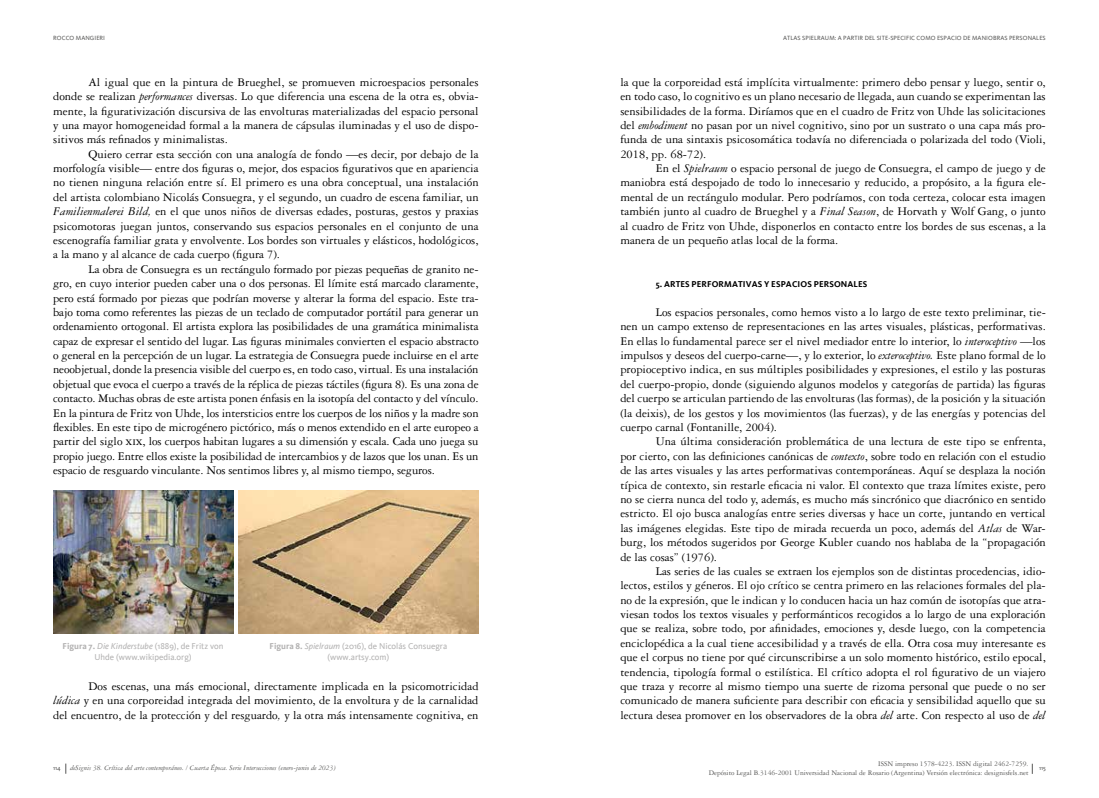
<style>
.page{position:relative;width:1099px;height:798px;background:#fff}
.page>*{position:absolute;margin:0;border:0;box-sizing:border-box;transform-origin:0 0}
.t1{font:12.5px/14.4px "Garamond 3 LT Std";color:#000;text-align:justify}
.t2{font:8.75px/10.6px "Kievit";color:#b3b2b2;text-align:center}
.t3{font:700 8.75px "Kievit";letter-spacing:.015em;color:#000}
.t4{font:7.5px/9px "Garamond 3 LT Std";color:#575756;text-align:right}
.t5{font:italic 7.5px "Garamond 3 LT Std";color:#575756}
.t6{font:6.25px "Kievit";letter-spacing:.015em;color:#575756}
.s1{font-style:italic}
.s2{font-weight:700}
.s3{font-family:"Kievit";font-style:normal;font-size:6.25px}
</style>
<div class="page">
<img style="left:53px;top:490px;width:180px;height:143px">
<img style="left:238px;top:490px;width:240px;height:143px">
<p class="t6" style="left:53px;top:34px;width:53px">ROCCO MANGIERI</p>
<p class="t6" style="left:783px;top:34px;width:264px">ATLAS SPIELRAUM: A PARTIR DEL SITE-SPECIFIC COMO ESPACIO DE MANIOBRAS PERSONALES</p>
<p class="t1" style="left:53px;top:75px;width:427px;text-indent:35px">Al igual que en la pintura de Brueghel, se promueven microespacios personales donde se realizan <span class="s1">performances</span> diversas. Lo que diferencia una escena de la otra es, obvia&shy;mente, la figurativización discursiva de las envolturas materializadas del espacio personal y una mayor homogeneidad formal a la manera de cápsulas iluminadas y el uso de dispo&shy;sitivos más refinados y minimalistas.</p>
<p class="t1" style="left:53px;top:147px;width:427px;text-indent:35px">Quiero cerrar esta sección con una analogía de fondo —es decir, por debajo de la morfología visible— entre dos figuras o, mejor, dos espacios figurativos que en apariencia no tienen ninguna relación entre sí. El primero es una obra conceptual, una instalación del artista colombiano Nicolás Consuegra, y el segundo, un cuadro de escena familiar, un <span class="s1">Familienmalerei Bild,</span> en el que unos niños de diversas edades, posturas, gestos y praxias psicomotoras juegan juntos, conservando sus espacios personales en el conjunto de una escenografía familiar grata y envolvente. Los bordes son virtuales y elásticos, hodológicos, a la mano y al alcance de cada cuerpo (figura 7).</p>
<p class="t1" style="left:53px;top:262px;width:427px;text-indent:35px">La obra de Consuegra es un rectángulo formado por piezas pequeñas de granito ne&shy;gro, en cuyo interior pueden caber una o dos personas. El límite está marcado claramente, pero está formado por piezas que podrían moverse y alterar la forma del espacio. Este tra&shy;bajo toma como referentes las piezas de un teclado de computador portátil para generar un ordenamiento ortogonal. El artista explora las posibilidades de una gramática minimalista capaz de expresar el sentido del lugar. Las figuras minimales convierten el espacio abstracto o general en la percepción de un lugar. La estrategia de Consuegra puede incluirse en el arte neoobjetual, donde la presencia visible del cuerpo es, en todo caso, virtual. Es una instalación objetual que evoca el cuerpo a través de la réplica de piezas táctiles (figura 8). Es una zona de contacto. Muchas obras de este artista ponen énfasis en la isotopía del contacto y del vínculo.<br>En la pintura de Fritz von Uhde, los intersticios entre los cuerpos de los niños y la madre son flexibles. En este tipo de microgénero pictórico, más o menos extendido en el arte europeo a partir del siglo xix, los cuerpos habitan lugares a su dimensión y escala. Cada uno juega su propio juego. Entre ellos existe la posibilidad de intercambios y de lazos que los unan. Es un espacio de resguardo vinculante. Nos sentimos libres y, al mismo tiempo, seguros.</p>
<p class="t2" style="left:63px;top:641px;width:162px"><span class="s2">Figura 7.</span> <span class="s1">Die Kinderstube</span> (1889), de Fritz von<br>Uhde (www.wikipedia.org)</p>
<p class="t2" style="left:269px;top:641px;width:179px"><span class="s2">Figura 8.</span> <span class="s1">Spielraum</span> (2016), de Nicolás Consuegra (www.artsy.com)</p>
<p class="t1" style="left:53px;top:679px;width:427px;text-indent:35px">Dos escenas, una más emocional, directamente implicada en la psicomotricidad <span class="s1">lúdica</span> y en una corporeidad integrada del movimiento, de la envoltura y de la carnalidad del encuentro, de la protección y del resguardo<span class="s1">,</span> y la otra más intensamente cognitiva, en</p>
<p class="t1" style="left:620px;top:75px;width:427px">la que la corporeidad está implícita virtualmente: primero debo pensar y luego, sentir o, en todo caso, lo cognitivo es un plano necesario de llegada, aun cuando se experimentan las sensibilidades de la forma. Diríamos que en el cuadro de Fritz von Uhde las solicitaciones del <span class="s1">embodiment</span> no pasan por un nivel cognitivo, sino por un sustrato o una capa más pro&shy;funda de una sintaxis psicosomática todavía no diferenciada o polarizada del todo (Violi, 2018, pp. 68-72).</p>
<p class="t1" style="left:620px;top:161px;width:427px;text-indent:35px">En el <span class="s1">Spielraum</span> o espacio personal de juego de Consuegra, el campo de juego y de maniobra está despojado de todo lo innecesario y reducido, a propósito, a la figura ele&shy;mental de un rectángulo modular. Pero podríamos, con toda certeza, colocar esta imagen también junto al cuadro de Brueghel y a <span class="s1">Final Season</span>, de Horvath y Wolf Gang, o junto al cuadro de Fritz von Uhde, disponerlos en contacto entre los bordes de sus escenas, a la manera de un pequeño atlas local de la forma.</p>
<p class="t3" style="left:656px;top:279px;width:213px">5. ARTES PERFORMATIVAS Y ESPACIOS PERSONALES</p>
<p class="t1" style="left:620px;top:305px;width:427px;text-indent:35px">Los espacios personales, como hemos visto a lo largo de este texto preliminar, tie&shy;nen un campo extenso de representaciones en las artes visuales, plásticas, performativas.<br>En ellas lo fundamental parece ser el nivel mediador entre lo interior, lo <span class="s1">interoceptivo</span> —los impulsos y deseos del cuerpo-carne—, y lo exterior, lo <span class="s1">exteroceptivo.</span> Este plano formal de lo propioceptivo indica, en sus múltiples posibilidades y expresiones, el estilo y las posturas del cuerpo-propio, donde (siguiendo algunos modelos y categorías de partida) las figuras del cuerpo se articulan partiendo de las envolturas (las formas), de la posición y la situación (la deixis), de los gestos y los movimientos (las fuerzas), y de las energías y potencias del cuerpo carnal (Fontanille, 2004).</p>
<p class="t1" style="left:620px;top:434px;width:427px;text-indent:35px">Una última consideración problemática de una lectura de este tipo se enfrenta, por cierto, con las definiciones canónicas de <span class="s1">contexto</span>, sobre todo en relación con el estudio de las artes visuales y las artes performativas contemporáneas. Aquí se desplaza la noción típica de contexto, sin restarle eficacia ni valor. El contexto que traza límites existe, pero no se cierra nunca del todo y, además, es mucho más sincrónico que diacrónico en sentido estricto. El ojo busca analogías entre series diversas y hace un corte, juntando en vertical las imágenes elegidas. Este tipo de mirada recuerda un poco, además del <span class="s1">Atlas</span> de War&shy;burg, los métodos sugeridos por George Kubler cuando nos hablaba de la “propagación de las cosas” (1976).</p>
<p class="t1" style="left:620px;top:564px;width:427px;text-indent:35px">Las series de las cuales se extraen los ejemplos son de distintas procedencias, idio&shy;lectos, estilos y géneros. El ojo crítico se centra primero en las relaciones formales del pla&shy;no de la expresión, que le indican y lo conducen hacia un haz común de isotopías que atra&shy;viesan todos los textos visuales y performánticos recogidos a lo largo de una exploración que se realiza, sobre todo, por afinidades, emociones y, desde luego, con la competencia enciclopédica a la cual tiene accesibilidad y a través de ella. Otra cosa muy interesante es que el corpus no tiene por qué circunscribirse a un solo momento histórico, estilo epocal, tendencia, tipología formal o estilística. El crítico adopta el rol figurativo de un viajero que traza y recorre al mismo tiempo una suerte de rizoma personal que puede o no ser comunicado de manera suficiente para describir con eficacia y sensibilidad aquello que su lectura desea promover en los observadores de la obra <span class="s1">del</span> arte. Con respecto al uso de <span class="s1">del</span></p>
<p class="t5" style="left:53px;top:763px;width:284px"><span class="s3">114</span> deSignis 38. Crítica del arte contemporáneo. / Cuarta Época. Serie Intersecciones (enero-junio de 2023)</p>
<p class="t4" style="left:708px;top:759px;width:321px">ISSN impreso 1578-4223. ISSN digital 2462-7259.<br>Depósito Legal B.3146-2001 Universidad Nacional de Rosario (Argentina) Versión electrónica: designisfels.net</p>
<p class="t6" style="left:1038px;top:764px;width:8px">115</p>
</div>
